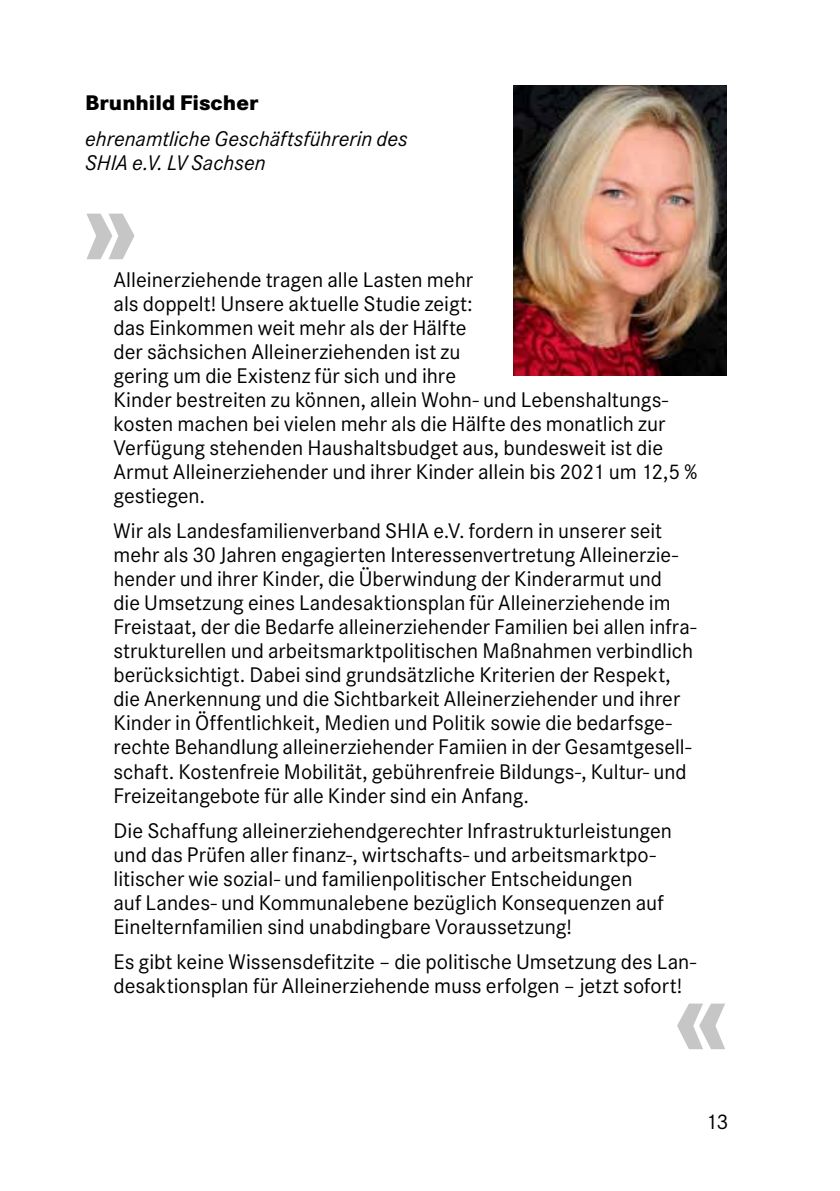
<style>
.page{position:relative;width:840px;height:1191px;background:#fff}
.page>*{position:absolute;margin:0;border:0;box-sizing:border-box;transform-origin:0 0}
.t1{font:800 96px "Corporate S Pro";color:#c6c6c6}
.t2{font:22px/24px "Corporate S Pro";color:#000}
.t3{font:italic 22px/24px "Corporate S Pro";color:#000}
.t4{font:800 22px "Corporate S Pro";color:#000}
</style>
<div class="page">
<img style="left:513px;top:85px;width:213px;height:290px">
<p class="t4" style="left:85px;top:85px;width:175px">Brunhild Fischer</p>
<p class="t3" style="left:85px;top:125px;width:324px">ehrenamtliche Geschäftsführerin des<br>SHIA e.V. LV Sachsen</p>
<h1 class="t1" style="left:81px;top:150px;width:57px">»</h1>
<p class="t2" style="left:113px;top:266px;width:585px">Alleinerziehende tragen alle Lasten mehr<br>als doppelt! Unsere aktuelle Studie zeigt:<br>das Einkommen weit mehr als der Hälfte<br>der sächsichen Alleinerziehenden ist zu<br>gering um die Existenz für sich und ihre<br>Kinder bestreiten zu können, allein Wohn- und Lebenshaltungs&shy;kosten machen bei vielen mehr als die Hälfte des monatlich zur Verfügung stehenden Haushaltsbudget aus, bundesweit ist die Armut Alleinerziehender und ihrer Kinder allein bis 2021 um 12,5 % gestiegen.</p>
<p class="t2" style="left:113px;top:517px;width:584px">Wir als Landesfamilienverband SHIA e.V. fordern in unserer seit mehr als 30 Jahren engagierten Interessenvertretung Alleinerzie&shy;hender und ihrer Kinder, die Überwindung der Kinderarmut und<br>die Umsetzung eines Landesaktionsplan für Alleinerziehende im Freistaat, der die Bedarfe alleinerziehender Familien bei allen infra&shy;strukturellen und arbeitsmarktpolitischen Maßnahmen verbindlich berücksichtigt. Dabei sind grundsätzliche Kriterien der Respekt, die Anerkennung und die Sichtbarkeit Alleinerziehender und ihrer Kinder in Öffentlichkeit, Medien und Politik sowie die bedarfsge&shy;rechte Behandlung alleinerziehender Famiien in der Gesamtgesell&shy;schaft. Kostenfreie Mobilität, gebührenfreie Bildungs-, Kultur- und Freizeitangebote für alle Kinder sind ein Anfang.</p>
<p class="t2" style="left:113px;top:817px;width:559px">Die Schaffung alleinerziehendgerechter Infrastrukturleistungen und das Prüfen aller finanz-, wirtschafts- und arbeitsmarktpo&shy;litischer wie sozial- und familienpolitischer Entscheidungen<br>auf Landes- und Kommunalebene bezüglich Konsequenzen auf Einelternfamilien sind unabdingbare Voraussetzung!</p>
<p class="t2" style="left:113px;top:948px;width:584px">Es gibt keine Wissensdefitzite – die politische Umsetzung des Lan&shy;desaktionsplan für Alleinerziehende muss erfolgen – jetzt sofort!</p>
<p class="t2" style="left:705px;top:1108px;width:24px">13</p>
</div>
